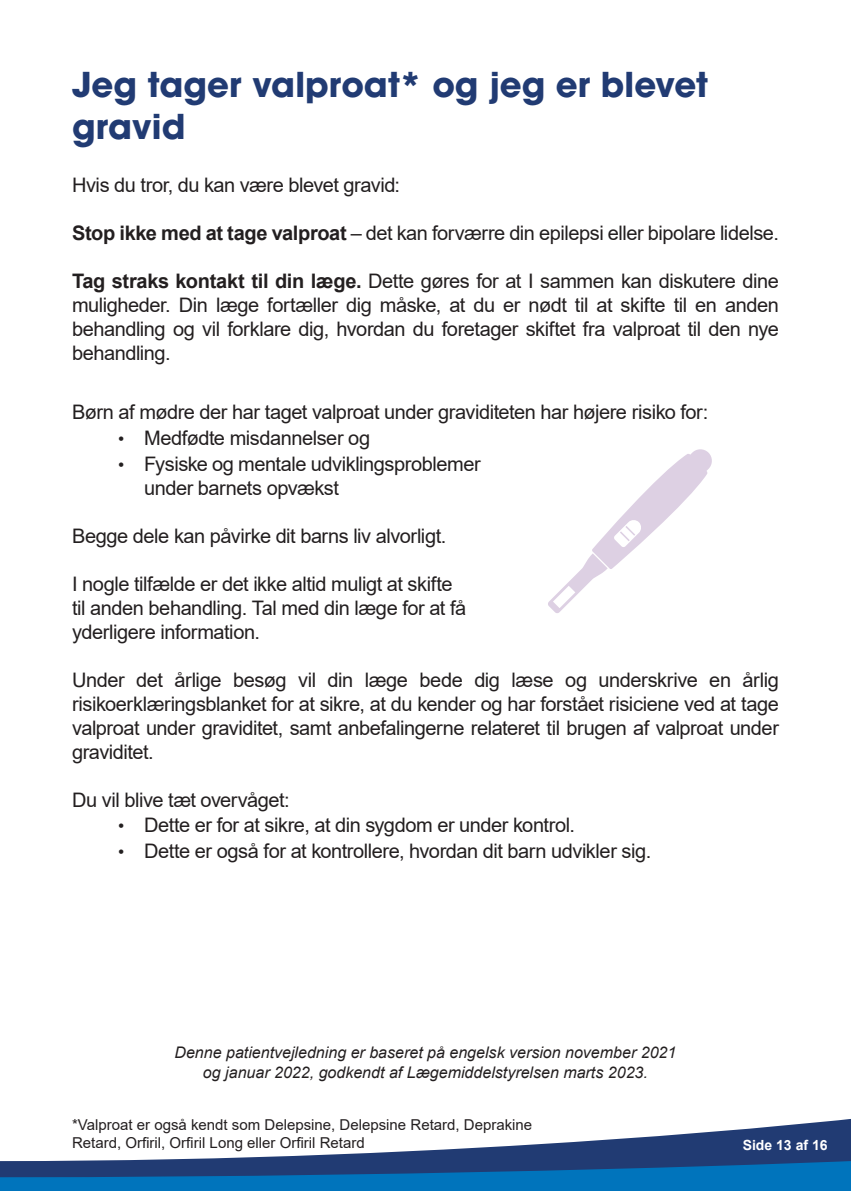
<style>
.page{position:relative;width:851px;height:1191px;background:#fff}
.page>*{position:absolute;margin:0;border:0;box-sizing:border-box;transform-origin:0 0}
.t1{font:700 34px/42px "ITC Avant Garde Pro";color:#213b73}
.t2{font:20px/24px "Arial";letter-spacing:-.025em;color:#231f20;text-align:justify}
.t3{font:italic 16px/19.2px "Arial";color:#231f20;text-align:center}
.t4{font:15px/18px "Arial";color:#231f20}
.t5{font:700 14px "Arial";color:#fff}
.s1{font-weight:700}
.s2{font-size:17.6px}
</style>
<div class="page">
<div style="left:0;top:1177px;width:850px;height:14px;background:#0074bc"></div>
<svg style="left:0;top:1119px;width:850px;height:58px"></svg>
<svg style="left:548px;top:449px;width:164px;height:164px"></svg>
<h1 class="t1" style="left:72px;top:63px;width:637px">Jeg tager valproat* og jeg er blevet gravid</h1>
<p class="t2" style="left:72px;top:173px;width:329px">Hvis du tror, du kan være blevet gravid:</p>
<p class="t2" style="left:72px;top:221px;width:704px"><span class="s1">Stop ikke med at tage valproat</span> – det kan forværre din epilepsi eller bipolare lidelse.</p>
<p class="t2" style="left:72px;top:269px;width:708px"><span class="s1">Tag straks kontakt til din læge.</span> Dette gøres for at I sammen kan diskutere dine muligheder. Din læge fortæller dig måske, at du er nødt til at skifte til en anden behandling og vil forklare dig, hvordan du foretager skiftet fra valproat til den nye behandling.</p>
<p class="t2" style="left:72px;top:400px;width:637px">Børn af mødre der har taget valproat under graviditeten har højere risiko for:</p>
<p class="t2" style="left:118px;top:426px;width:253px"><span class="s2">•</span> Medfødte misdannelser og</p>
<p class="t2" style="left:144px;top:451px;width:338px;text-indent:-26px"><span class="s2">•</span> Fysiske og mentale udviklingsproblemer under barnets opvækst</p>
<p class="t2" style="left:72px;top:523px;width:372px">Begge dele kan påvirke dit barns liv alvorligt.</p>
<p class="t2" style="left:72px;top:571px;width:396px;text-align:left">I nogle tilfælde er det ikke altid muligt at skifte til anden behandling. Tal med din læge for at få yderligere information.</p>
<p class="t2" style="left:72px;top:667px;width:708px">Under det årlige besøg vil din læge bede dig læse og underskrive en årlig risikoerklæringsblanket for at sikre, at du kender og har forstået risiciene ved at tage valproat under graviditet, samt anbefalingerne relateret til brugen af valproat under graviditet.</p>
<p class="t2" style="left:72px;top:787px;width:219px">Du vil blive tæt overvåget:</p>
<p class="t2" style="left:118px;top:813px;width:455px"><span class="s2">•</span> Dette er for at sikre, at din sygdom er under kontrol.</p>
<p class="t2" style="left:118px;top:839px;width:531px"><span class="s2">•</span> Dette er også for at kontrollere, hvordan dit barn udvikler sig.</p>
<p class="t3" style="left:174px;top:1043px;width:503px">Denne patientvejledning er baseret på engelsk version november 2021 og januar 2022, godkendt af Lægemiddelstyrelsen marts 2023.</p>
<p class="t4" style="left:72px;top:1115px;width:461px">*Valproat er også kendt som Delepsine, Delepsine Retard, Deprakine<br>Retard, Orfiril, Orfiril Long eller Orfiril Retard</p>
<p class="t5" style="left:742px;top:1135px;width:86px">Side 13 af 16</p>
</div>
